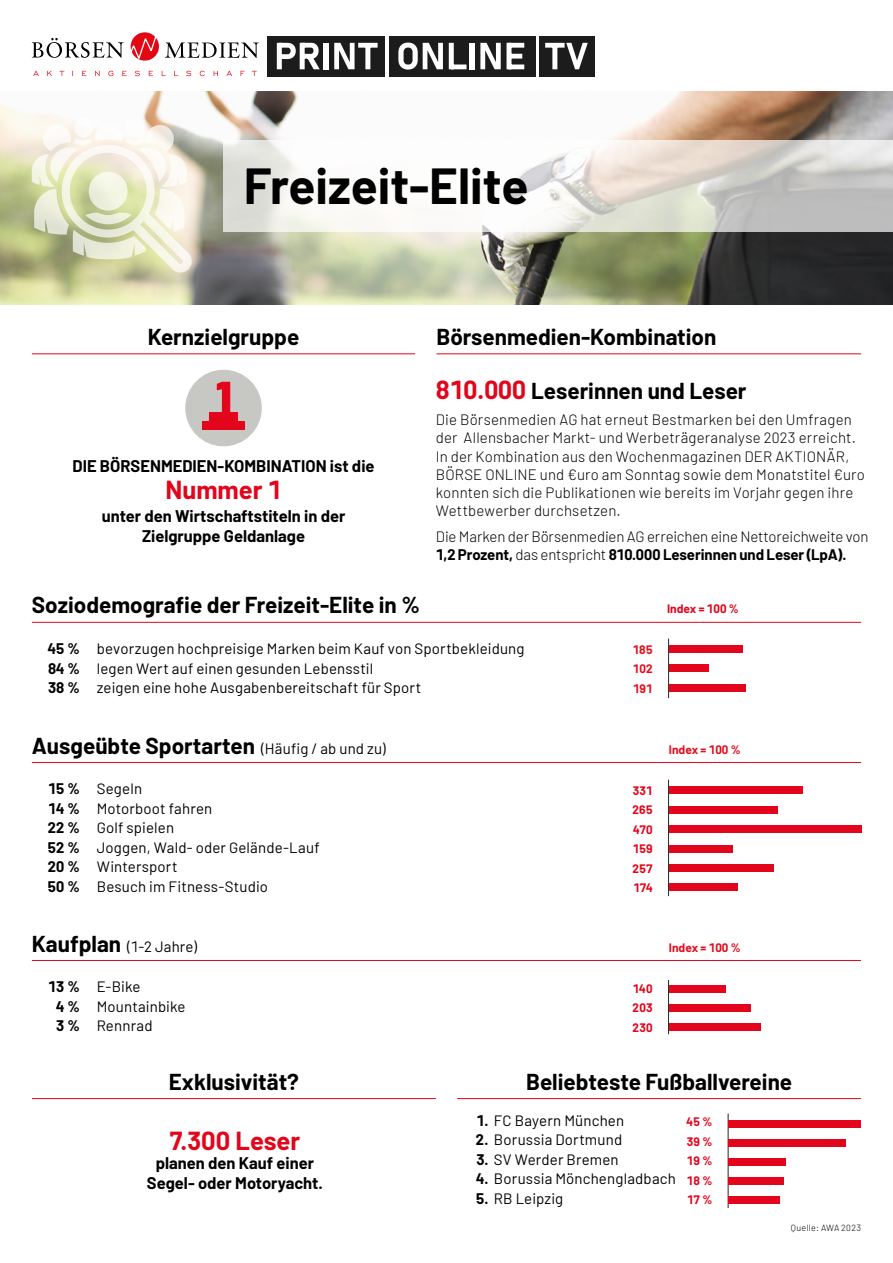
<style>
.page{position:relative;width:893px;height:1263px;background:#fff}
.page>*{position:absolute;margin:0;border:0;box-sizing:border-box;transform-origin:0 0}
.t1{font:700 49.5px "Barlow";color:#000}
.t2{font:700 25.5px "Barlow";color:#e3051c}
.t3{font:700 22.5px "Barlow";color:#000}
.t4{font:700 16.5px/19.8px "Barlow";color:#000;text-align:center}
.t5{font:15px/19.5px "Barlow";letter-spacing:.01em;color:#000}
.t6{font:300 15px/18px "Barlow";letter-spacing:.01em;color:#000}
.t7{font:300 15px/18px "Barlow";letter-spacing:-.01em;color:#000}
.t8{font:700 15px/19.5px "Barlow";letter-spacing:.005em;color:#000;text-align:justify}
.t9{font:700 12px/19.5px "Barlow";letter-spacing:.005em;color:#e3051c;text-align:justify}
.t10{font:700 12px/19.5px "Barlow";color:#e40e1f;text-align:justify}
.t11{font:300 9px "Barlow";letter-spacing:.035em;color:#000}
.s1{font-size:25.5px;color:#e3051c}
.s2{font-weight:700}
.s3{font-weight:400;font-size:15px}
.s4{font-weight:700;font-size:22.5px}
</style>
<div class="page">
<img style="left:0;top:91px;width:893px;height:213px">
<div style="left:267px;top:36px;width:118px;height:40px;background:#1c1c1c"></div>
<svg style="left:277px;top:43px;width:43px;height:26px"></svg>
<div style="left:324px;top:43px;width:5px;height:26px;background:#fff"></div>
<svg style="left:334px;top:43px;width:44px;height:26px"></svg>
<div style="left:389px;top:36px;width:146px;height:40px;background:#1c1c1c"></div>
<svg style="left:398px;top:43px;width:45px;height:27px"></svg>
<svg style="left:449px;top:43px;width:17px;height:26px"></svg>
<div style="left:470px;top:43px;width:5px;height:26px;background:#fff"></div>
<svg style="left:480px;top:43px;width:21px;height:26px"></svg>
<svg style="left:507px;top:43px;width:17px;height:26px"></svg>
<div style="left:539px;top:36px;width:55px;height:40px;background:#1c1c1c"></div>
<svg style="left:545px;top:43px;width:43px;height:26px"></svg>
<div style="left:185px;top:370px;width:77px;height:76px;background:#c7c7c4;border-radius:50%"></div>
<svg style="left:217px;top:382px;width:13px;height:31px"></svg>
<div style="left:209px;top:413px;width:29px;height:8px;background:#e3051c"></div>
<div style="left:202px;top:421px;width:43px;height:9px;background:#e3051c"></div>
<hr style="left:32px;top:353px;width:383px;height:1px;background:#e3051c">
<hr style="left:436px;top:353px;width:425px;height:1px;background:#e3051c">
<hr style="left:32px;top:622px;width:829px;height:1px;background:#e3051c">
<hr style="left:668px;top:639px;width:1px;height:59px;background:#292621">
<div style="left:669px;top:645px;width:74px;height:7px;background:#e3051c"></div>
<div style="left:669px;top:665px;width:39px;height:7px;background:#e3051c"></div>
<div style="left:669px;top:684px;width:76px;height:7px;background:#e3051c"></div>
<hr style="left:32px;top:960px;width:829px;height:1px;background:#e3051c">
<hr style="left:668px;top:980px;width:1px;height:54px;background:#292621">
<div style="left:669px;top:986px;width:56px;height:7px;background:#e3051c"></div>
<div style="left:669px;top:1005px;width:82px;height:7px;background:#e3051c"></div>
<div style="left:669px;top:1024px;width:92px;height:7px;background:#e3051c"></div>
<svg style="left:165px;top:42px;width:94px;height:16px"></svg>
<svg style="left:32px;top:32px;width:127px;height:29px"></svg>
<svg style="left:33px;top:71px;width:224px;height:5px"></svg>
<svg style="left:223px;top:141px;width:670px;height:91px"></svg>
<div style="left:74px;top:118px;width:19px;height:19px;background:#fff;border-radius:50%"></div>
<div style="left:125px;top:118px;width:20px;height:19px;background:#fff;border-radius:50%"></div>
<svg style="left:32px;top:125px;width:160px;height:148px"></svg>
<hr style="left:32px;top:762px;width:829px;height:1px;background:#e3051c">
<hr style="left:668px;top:780px;width:1px;height:116px;background:#292621">
<div style="left:669px;top:786px;width:134px;height:7px;background:#e3051c"></div>
<div style="left:669px;top:806px;width:108px;height:7px;background:#e3051c"></div>
<div style="left:669px;top:845px;width:63px;height:7px;background:#e3051c"></div>
<div style="left:669px;top:825px;width:192px;height:7px;background:#e3051c"></div>
<div style="left:669px;top:884px;width:69px;height:7px;background:#e3051c"></div>
<div style="left:669px;top:864px;width:104px;height:7px;background:#e3051c"></div>
<hr style="left:32px;top:1098px;width:404px;height:1px;background:#e3051c">
<hr style="left:457px;top:1098px;width:404px;height:1px;background:#e3051c">
<hr style="left:728px;top:1113px;width:1px;height:95px;background:#292621">
<div style="left:728px;top:1120px;width:133px;height:7px;background:#e3051c"></div>
<div style="left:728px;top:1139px;width:118px;height:7px;background:#e3051c"></div>
<div style="left:728px;top:1158px;width:58px;height:7px;background:#e3051c"></div>
<div style="left:728px;top:1178px;width:56px;height:7px;background:#e3051c"></div>
<div style="left:728px;top:1197px;width:52px;height:7px;background:#e3051c"></div>
<h1 class="t1" style="left:244px;top:150px;width:286px">Freizeit-Elite</h1>
<h3 class="t3" style="left:148px;top:320px;width:153px">Kernzielgruppe</h3>
<h3 class="t3" style="left:436px;top:320px;width:281px">Börsenmedien-Kombination</h3>
<p class="t4" style="left:73px;top:455px;width:304px">DIE BÖRSENMEDIEN-KOMBINATION ist die</p>
<h2 class="t2" style="left:165px;top:471px;width:118px">Nummer 1</h2>
<p class="t4" style="left:102px;top:505px;width:245px">unter den Wirtschaftstiteln in der<br>Zielgruppe Geldanlage</p>
<h3 class="t3" style="left:436px;top:374px;width:312px"><span class="s1">810.000</span> Leserinnen und Leser</h3>
<p class="t6" style="left:436px;top:410px;width:431px">Die Börsenmedien AG hat erneut Bestmarken bei den Umfragen der Allensbacher Markt- und Werbeträgeranalyse 2023 erreicht.<br>In der Kombination aus den Wochenmagazinen DER AKTIONÄR, BÖRSE ONLINE und €uro am Sonntag sowie dem Monatstitel €uro konnten sich die Publikationen wie bereits im Vorjahr gegen ihre Wettbewerber durchsetzen.</p>
<p class="t7" style="left:436px;top:526px;width:434px">Die Marken der Börsenmedien AG erreichen eine Nettoreichweite von<br><span class="s2">1,2 Prozent,</span> das entspricht <span class="s2">810.000 Leserinnen und Leser (LpA).</span></p>
<h3 class="t3" style="left:32px;top:589px;width:389px">Soziodemografie der Freizeit-Elite in %</h3>
<p class="t5" style="left:97px;top:638px;width:429px">bevorzugen hochpreisige Marken beim Kauf von Sportbekleidung legen Wert auf einen gesunden Lebensstil<br>zeigen eine hohe Ausgabenbereitschaft für Sport</p>
<p class="t8" style="left:48px;top:638px;width:33px">45 % 84 % 38 %</p>
<p class="t10" style="left:633px;top:639px;width:21px">185<br>102<br>191</p>
<p class="t9" style="left:667px;top:598px;width:73px">Index = 100 %</p>
<h3 class="t3" style="left:32px;top:729px;width:355px">Ausgeübte Sportarten <span class="s3">(Häufig / ab und zu)</span></h3>
<p class="t5" style="left:97px;top:778px;width:225px">Segeln<br>Motorboot fahren<br>Golf spielen<br>Joggen, Wald- oder Gelände-Lauf<br>Wintersport<br>Besuch im Fitness-Studio</p>
<p class="t8" style="left:48px;top:778px;width:33px">15 % 14 % 22 % 52 % 20 % 50 %</p>
<p class="t9" style="left:632px;top:780px;width:22px">331<br>265<br>470<br>159<br>257<br>174</p>
<p class="t10" style="left:669px;top:739px;width:73px">Index = 100 %</p>
<p class="t5" style="left:32px;top:935px;width:167px"><span class="s4">Kaufplan</span> (1-2 Jahre)</p>
<p class="t5" style="left:97px;top:976px;width:90px">E-Bike<br>Mountainbike<br>Rennrad</p>
<p class="t8" style="left:48px;top:976px;width:33px;text-align:center">13 %<br>4 %<br>3 %</p>
<p class="t9" style="left:632px;top:977px;width:22px">140<br>203<br>230</p>
<p class="t10" style="left:669px;top:936px;width:73px">Index = 100 %</p>
<h3 class="t3" style="left:169px;top:1065px;width:132px">Exklusivität?</h3>
<h3 class="t3" style="left:526px;top:1065px;width:268px">Beliebteste Fußballvereine</h3>
<h2 class="t2" style="left:170px;top:1121px;width:132px">7.300 Leser</h2>
<p class="t4" style="left:147px;top:1152px;width:178px">planen den Kauf einer<br>Segel- oder Motoryacht.</p>
<p class="t5" style="left:477px;top:1110px;width:149px"><span class="s2">1.</span> FC Bayern München</p>
<p class="t5" style="left:476px;top:1129px;width:148px"><span class="s2">2.</span> Borussia Dortmund</p>
<p class="t5" style="left:476px;top:1149px;width:144px"><span class="s2">3.</span> SV Werder Bremen</p>
<p class="t5" style="left:476px;top:1168px;width:201px"><span class="s2">4.</span> Borussia Mönchengladbach</p>
<p class="t5" style="left:476px;top:1188px;width:89px"><span class="s2">5.</span> RB Leipzig</p>
<p class="t9" style="left:687px;top:1111px;width:27px">45 % 39 % 19 % 18 % 17 %</p>
<p class="t11" style="left:791px;top:1221px;width:72px">Quelle: AWA 2023</p>
</div>
